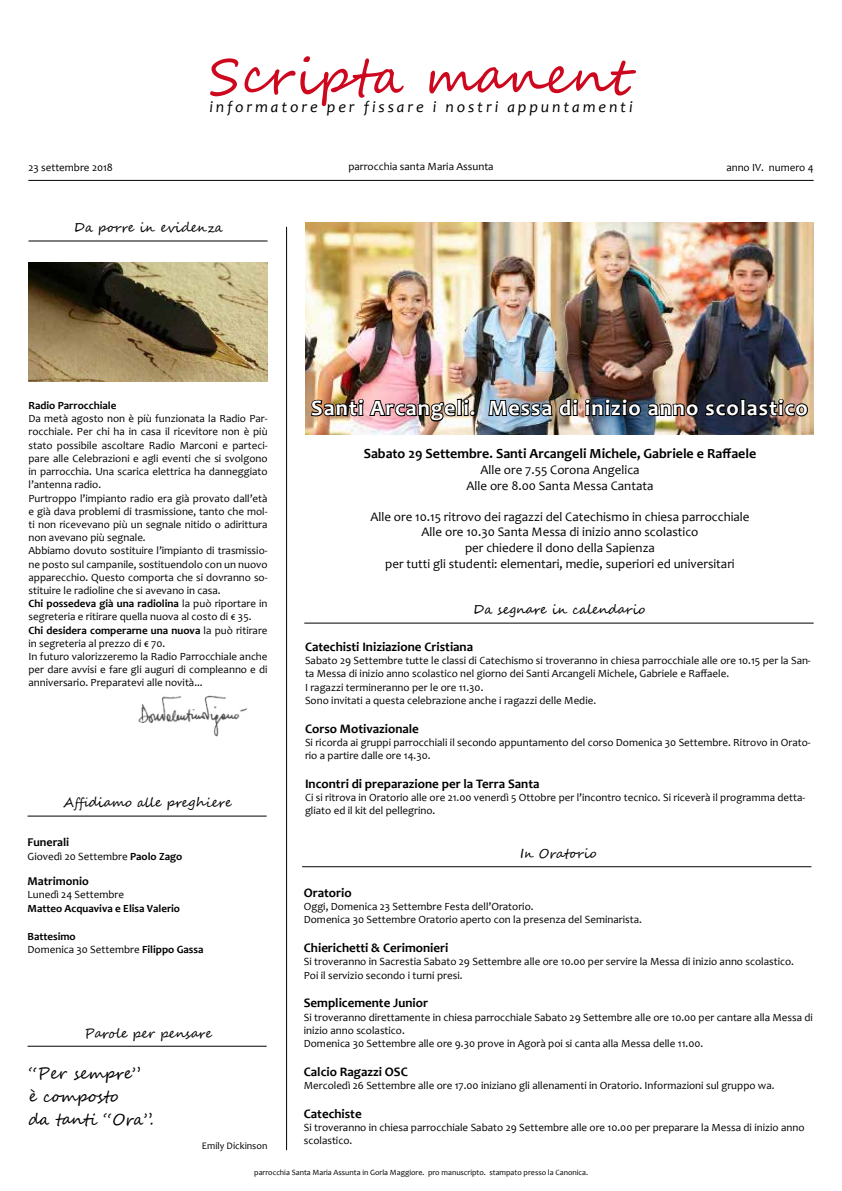
<style>
.page{position:relative;width:842px;height:1191px;background:#fff}
.page>*{position:absolute;margin:0;border:0;box-sizing:border-box;transform-origin:0 0}
.t1{font:50px "Segoe Script";letter-spacing:.01em;color:#cd071e}
.t2{font:700 22px "Candara";letter-spacing:.05em;color:#fff}
.t3{font:italic 16px "Candara";letter-spacing:.18em;color:#000}
.t4{font:16px/23px "Segoe Script";color:#000}
.t5{font:700 14px "Candara";color:#000}
.t6{font:13px/15.6px "Candara";color:#000;text-align:center}
.t7{font:700 13px "Candara";color:#000}
.t8{font:13px "Segoe Script";color:#000}
.t9{font:13px "Segoe Script";letter-spacing:-.02em;color:#000}
.t10{font:700 12px "Candara";color:#000}
.t11{font:11px/13.2px "Candara";color:#000}
.t12{font:700 11px/13.2px "Candara";color:#000}
.t13{font:10px "Candara";color:#000}
.t14{font:8px "Candara";color:#000}
.s1{font-weight:700}
.s2{font-weight:400}
</style>
<div class="page">
<img style="left:305px;top:223px;width:509px;height:212px">
<hr style="left:28px;top:180px;width:786px;height:1px;background:#000">
<hr style="left:28px;top:816px;width:239px;height:1px;background:#000">
<hr style="left:286px;top:227px;width:1px;height:923px;background:#000">
<hr style="left:28px;top:241px;width:240px;height:1px;background:#000">
<hr style="left:28px;top:1046px;width:239px;height:1px;background:#000">
<img style="left:138px;top:695px;width:109px;height:42px">
<img style="left:28px;top:262px;width:240px;height:119px">
<hr style="left:304px;top:623px;width:510px;height:1px;background:#000">
<hr style="left:302px;top:866px;width:509px;height:1px;background:#000">
<img style="left:310px;top:397px;width:167px;height:25px">
<img style="left:487px;top:397px;width:322px;height:21px">
<h1 class="t1" style="left:209px;top:36px;width:421px">Scripta manent</h1>
<h3 class="t3" style="left:209px;top:97px;width:425px">informatore per fissare i nostri appuntamenti</h3>
<p class="t11" style="left:348px;top:160px;width:147px">parrocchia santa Maria Assunta</p>
<p class="t11" style="left:28px;top:161px;width:86px">23 settembre 2018</p>
<p class="t11" style="left:726px;top:160px;width:89px">anno IV. numero 4</p>
<p class="t8" style="left:74px;top:217px;width:151px">Da porre in evidenza</p>
<h2 class="t2" style="left:311px;top:394px;width:498px">Santi Arcangeli. Messa di inizio anno scolastico</h2>
<p class="t5" style="left:364px;top:445px;width:394px">Sabato 29 Settembre. Santi Arcangeli Michele, Gabriele e Raffaele</p>
<p class="t6" style="left:467px;top:462px;width:188px">Alle ore 7.55 Corona Angelica<br>Alle ore 8.00 Santa Messa Cantata</p>
<p class="t6" style="left:370px;top:509px;width:381px">Alle ore 10.15 ritrovo dei ragazzi del Catechismo in chiesa parrocchiale Alle ore 10.30 Santa Messa di inizio anno scolastico<br>per chiedere il dono della Sapienza<br>per tutti gli studenti: elementari, medie, superiori ed universitari</p>
<p class="t12" style="left:28px;top:399px;width:89px">Radio Parrocchiale</p>
<p class="t11" style="left:28px;top:412px;width:241px">Da metà agosto non è più funzionata la Radio Par&shy;rocchiale. Per chi ha in casa il ricevitore non è più stato possibile ascoltare Radio Marconi e parteci&shy;pare alle Celebrazioni e agli eventi che si svolgono in parrocchia. Una scarica elettrica ha danneggiato l’antenna radio.<br>Purtroppo l’impianto radio era già provato dall’età e già dava problemi di trasmissione, tanto che mol&shy;ti non ricevevano più un segnale nitido o adirittura non avevano più segnale.<br>Abbiamo dovuto sostituire l’impianto di trasmissio&shy;ne posto sul campanile, sostituendolo con un nuovo apparecchio. Questo comporta che si dovranno so&shy;stituire le radioline che si avevano in casa.<br><span class="s1">Chi possedeva già una radiolina</span> la può riportare in segreteria e ritirare quella nuova al costo di € 35.<br><span class="s1">Chi desidera comperarne una nuova</span> la può ritirare in segreteria al prezzo di € 70.<br>In futuro valorizzeremo la Radio Parrocchiale anche per dare avvisi e fare gli auguri di compleanno e di anniversario. Preparatevi alle novità...</p>
<p class="t8" style="left:473px;top:599px;width:174px">Da segnare in calendario</p>
<p class="t7" style="left:305px;top:638px;width:170px">Catechisti Iniziazione Cristiana</p>
<p class="t11" style="left:305px;top:654px;width:507px">Sabato 29 Settembre tutte le classi di Catechismo si troveranno in chiesa parrocchiale alle ore 10.15 per la San&shy;ta Messa di inizio anno scolastico nel giorno dei Santi Arcangeli Michele, Gabriele e Raffaele.<br>I ragazzi termineranno per le ore 11.30.<br>Sono invitati a questa celebrazione anche i ragazzi delle Medie.</p>
<p class="t7" style="left:305px;top:720px;width:115px">Corso Motivazionale</p>
<p class="t11" style="left:305px;top:735px;width:507px">Si ricorda ai gruppi parrocchiali il secondo appuntamento del corso Domenica 30 Settembre. Ritrovo in Orato&shy;rio a partire dalle ore 14.30.</p>
<p class="t7" style="left:305px;top:775px;width:236px">Incontri di preparazione per la Terra Santa</p>
<p class="t11" style="left:305px;top:790px;width:502px">Ci si ritrova in Oratorio alle ore 21.00 venerdì 5 Ottobre per l’incontro tecnico. Si riceverà il programma detta&shy;gliato ed il kit del pellegrino.</p>
<p class="t8" style="left:520px;top:843px;width:78px">In Oratorio</p>
<p class="t7" style="left:304px;top:884px;width:49px">Oratorio</p>
<p class="t11" style="left:304px;top:900px;width:340px">Oggi, Domenica 23 Settembre Festa dell’Oratorio.<br>Domenica 30 Settembre Oratorio aperto con la presenza del Seminarista.</p>
<p class="t7" style="left:304px;top:939px;width:146px">Chierichetti &amp; Cerimonieri</p>
<p class="t11" style="left:304px;top:955px;width:492px">Si troveranno in Sacrestia Sabato 29 Settembre alle ore 10.00 per servire la Messa di inizio anno scolastico.<br>Poi il servizio secondo i turni presi.</p>
<p class="t7" style="left:304px;top:995px;width:126px">Semplicemente Junior</p>
<p class="t11" style="left:304px;top:1010px;width:511px">Si troveranno direttamente in chiesa parrocchiale Sabato 29 Settembre alle ore 10.00 per cantare alla Messa di inizio anno scolastico.<br>Domenica 30 Settembre alle ore 9.30 prove in Agorà poi si canta alla Messa delle 11.00.</p>
<p class="t7" style="left:304px;top:1063px;width:106px">Calcio Ragazzi OSC</p>
<p class="t11" style="left:304px;top:1078px;width:472px">Mercoledì 26 Settembre alle ore 17.00 iniziano gli allenamenti in Oratorio. Informazioni sul gruppo wa.</p>
<p class="t7" style="left:304px;top:1105px;width:59px">Catechiste</p>
<p class="t11" style="left:304px;top:1120px;width:502px">Si troveranno in chiesa parrocchiale Sabato 29 Settembre alle ore 10.00 per preparare la Messa di inizio anno scolastico.</p>
<p class="t8" style="left:63px;top:792px;width:170px">Affidiamo alle preghiere</p>
<p class="t10" style="left:28px;top:835px;width:43px">Funerali</p>
<p class="t11" style="left:28px;top:849px;width:156px">Giovedì 20 Settembre <span class="s1">Paolo Zago</span></p>
<p class="t10" style="left:28px;top:873px;width:63px">Matrimonio</p>
<p class="t11" style="left:28px;top:887px;width:98px">Lunedì 24 Settembre</p>
<p class="t12" style="left:28px;top:901px;width:154px">Matteo Acquaviva e Elisa Valerio</p>
<p class="t12" style="left:28px;top:929px;width:178px">Battesimo<br><span class="s2">Domenica 30 Settembre</span> Filippo Gassa</p>
<p class="t9" style="left:85px;top:1022px;width:129px">Parole per pensare</p>
<h3 class="t4" style="left:28px;top:1062px;width:127px">“Per sempre”<br>è composto<br>da tanti “Ora”.</h3>
<p class="t13" style="left:202px;top:1139px;width:67px">Emily Dickinson</p>
<p class="t14" style="left:254px;top:1167px;width:335px">parrocchia Santa Maria Assunta in Gorla Maggiore. pro manuscripto. stampato presso la Canonica.</p>
</div>
